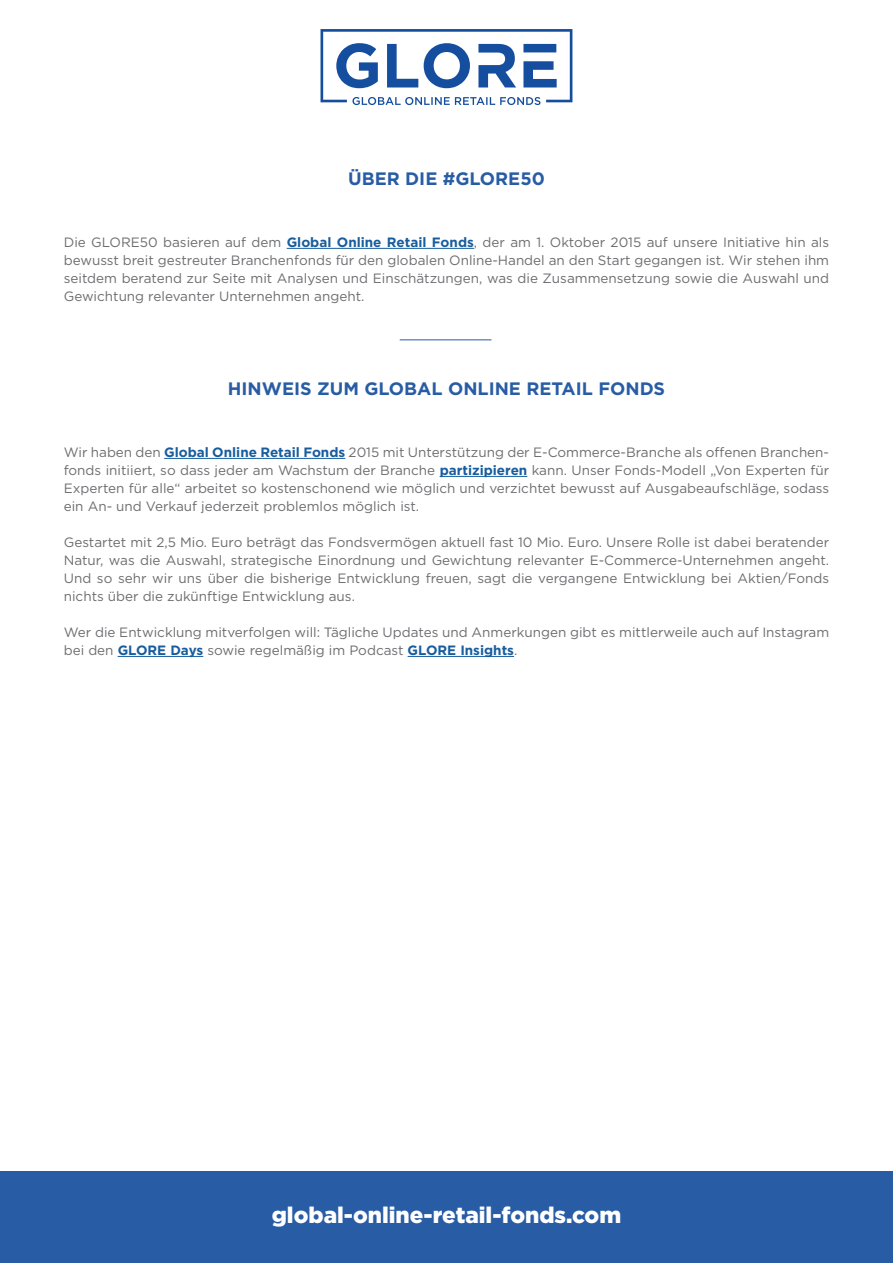
<style>
.page{position:relative;width:893px;height:1263px;background:#fff}
.page>*{position:absolute;margin:0;border:0;box-sizing:border-box;transform-origin:0 0}
.t1{font:900 22.5px "Gotham";color:#fff}
.t2{font:700 18px "Gotham";color:#285ca5}
.t3{font:13.5px/18px "Gotham";color:#6c6d70;text-align:justify}
.s1{font-weight:700;color:#175d9e}
</style>
<div class="page">
<div style="left:0;top:1171px;width:893px;height:92px;background:#285ca5"></div>
<svg style="left:320px;top:29px;width:252px;height:76px"></svg>
<hr style="left:287px;top:248px;width:187px;height:1px;background:#175d9e">
<hr style="left:164px;top:458px;width:181px;height:1px;background:#175d9e">
<hr style="left:440px;top:476px;width:87px;height:1px;background:#175d9e">
<hr style="left:118px;top:656px;width:85px;height:1px;background:#175d9e">
<hr style="left:408px;top:656px;width:106px;height:1px;background:#175d9e">
<hr style="left:400px;top:339px;width:91px;height:1px;background:#285ca5">
<h2 class="t2" style="left:348px;top:166px;width:198px">ÜBER DIE #GLORE50</h2>
<p class="t3" style="left:64px;top:233px;width:767px">Die GLORE50 basieren auf dem <span class="s1">Global Online Retail Fonds</span>, der am 1. Oktober 2015 auf unsere Initiative hin als bewusst breit gestreuter Branchenfonds für den globalen Online-Handel an den Start gegangen ist. Wir stehen ihm seitdem beratend zur Seite mit Analysen und Einschätzungen, was die Zusammensetzung sowie die Auswahl und Gewichtung relevanter Unternehmen angeht.</p>
<h2 class="t2" style="left:228px;top:376px;width:439px">HINWEIS ZUM GLOBAL ONLINE RETAIL FONDS</h2>
<p class="t3" style="left:64px;top:443px;width:767px">Wir haben den <span class="s1">Global Online Retail Fonds</span> 2015 mit Unterstützung der E-Commerce-Branche als offenen Branchen&shy;fonds initiiert, so dass jeder am Wachstum der Branche <span class="s1">partizipieren</span> kann. Unser Fonds-Modell „Von Experten für Experten für alle“ arbeitet so kostenschonend wie möglich und verzichtet bewusst auf Ausgabeaufschläge, sodass ein An- und Verkauf jederzeit problemlos möglich ist.</p>
<p class="t3" style="left:64px;top:533px;width:767px">Gestartet mit 2,5 Mio. Euro beträgt das Fondsvermögen aktuell fast 10 Mio. Euro. Unsere Rolle ist dabei beratender Natur, was die Auswahl, strategische Einordnung und Gewichtung relevanter E-Commerce-Unternehmen angeht.<br>Und so sehr wir uns über die bisherige Entwicklung freuen, sagt die vergangene Entwicklung bei Aktien/Fonds nichts über die zukünftige Entwicklung aus.</p>
<p class="t3" style="left:64px;top:623px;width:767px">Wer die Entwicklung mitverfolgen will: Tägliche Updates und Anmerkungen gibt es mittlerweile auch auf Instagram bei den <span class="s1">GLORE Days</span> sowie regelmäßig im Podcast <span class="s1">GLORE Insights</span>.</p>
<h1 class="t1" style="left:272px;top:1199px;width:351px">global-online-retail-fonds.com</h1>
</div>
